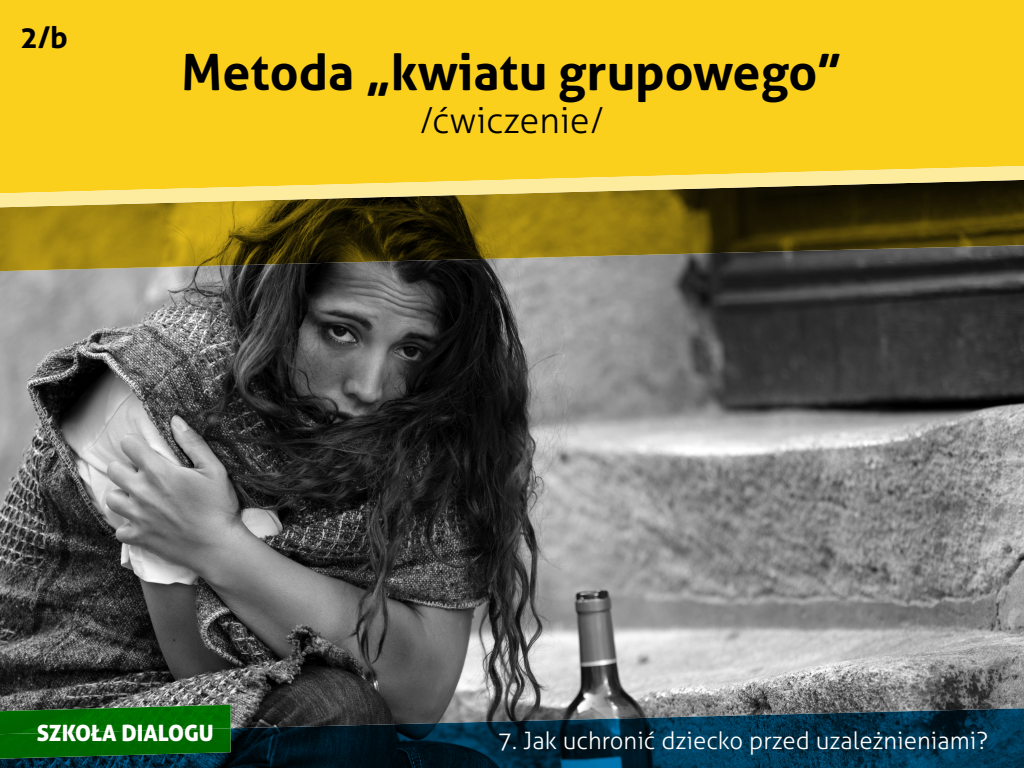
<style>
.page{position:relative;width:1024px;height:768px;background:#fff}
.page>*{position:absolute;margin:0;border:0;box-sizing:border-box;transform-origin:0 0}
.t1{font:700 50px "Aller";color:#000}
.t2{font:300 36px "Aller";color:#000}
.t3{font:700 30px "Aller";color:#000}
.t4{font:300 24px "Aller";color:#fff}
.t5{font:22.5px "Aller Display";color:#fff}
</style>
<div class="page">
<img style="left:0;top:246px;width:1024px;height:462px">
<img style="left:0;top:708px;width:1024px;height:60px">
<div style="left:0;top:0;width:1024px;height:166px;background:#fbd01d"></div>
<img style="left:0;top:207px;width:989px;height:64px">
<img style="left:989px;top:207px;width:35px;height:39px">
<svg style="left:0;top:166px;width:1024px;height:41px;background:#bfa743"></svg>
<img style="left:0;top:734px;width:231px;height:25px">
<img style="left:0;top:705px;width:231px;height:29px">
<p class="t3" style="left:20px;top:19px;width:49px">2/b</p>
<h1 class="t1" style="left:182px;top:41px;width:662px">Metoda „kwiatu grupowego”</h1>
<h2 class="t2" style="left:419px;top:99px;width:187px">/ćwiczenie/</h2>
<p class="t5" style="left:37px;top:718px;width:179px">SZKOŁA DIALOGU</p>
<p class="t4" style="left:498px;top:726px;width:492px">7. Jak uchronić dziecko przed uzależnieniami?</p>
</div>
